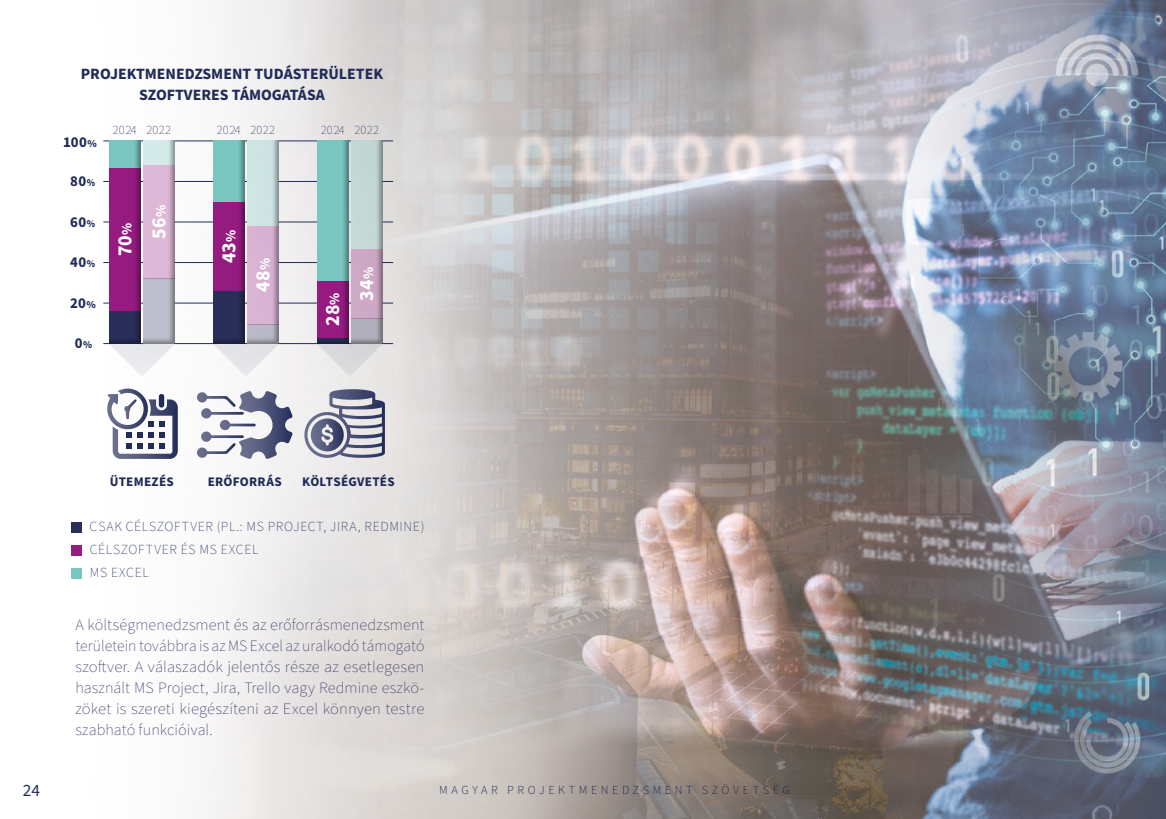
<style>
.page{position:relative;width:1166px;height:819px;background:#fff}
.page>*{position:absolute;margin:0;border:0;box-sizing:border-box;transform-origin:0 0}
.t1{font:700 19.78px "Source Sans Pro";letter-spacing:.005em;color:#fff}
.t2{font:17.32px "Source Sans Pro";color:#212d58}
.t3{font:200 15.75px/21px "Source Sans Pro";letter-spacing:.005em;color:#333663;text-align:justify}
.t4{font:700 15.75px/21px "Source Sans Pro";color:#212d58;text-align:center}
.t5{font:700 14.7px "Source Sans Pro";letter-spacing:.02em;color:#212b59}
.t6{font:200 13.83px/23.1px "Source Sans Pro";letter-spacing:.045em;color:#212b59}
.t7{font:700 13.12px "Source Sans Pro";letter-spacing:.02em;color:#212b59}
.t8{font:300 12.25px "Source Sans Pro";letter-spacing:.29em;color:#212d58}
.t9{font:200 12.25px "Source Sans Pro";letter-spacing:.015em;color:#333663}
.s1{font-size:10.5px}
.s2{font-size:14.17px}
</style>
<div class="page">
<img style="left:71px;top:0;width:1095px;height:819px">
<hr style="left:175px;top:140px;width:38px;height:1px;background:#212d58">
<hr style="left:278px;top:140px;width:39px;height:1px;background:#212d58">
<hr style="left:175px;top:181px;width:38px;height:1px;background:#212d58">
<hr style="left:278px;top:181px;width:39px;height:1px;background:#212d58">
<hr style="left:175px;top:221px;width:38px;height:1px;background:#212d58">
<hr style="left:278px;top:221px;width:39px;height:1px;background:#212d58">
<hr style="left:175px;top:262px;width:38px;height:1px;background:#212d58">
<hr style="left:278px;top:262px;width:39px;height:1px;background:#212d58">
<hr style="left:175px;top:303px;width:38px;height:1px;background:#212d58">
<hr style="left:278px;top:303px;width:39px;height:1px;background:#212d58">
<hr style="left:175px;top:343px;width:38px;height:1px;background:#212d58">
<hr style="left:278px;top:343px;width:39px;height:1px;background:#212d58">
<svg style="left:197px;top:390px;width:96px;height:69px"></svg>
<svg style="left:107px;top:388px;width:71px;height:71px"></svg>
<svg style="left:302px;top:389px;width:83px;height:69px;background:#a3a5b5"></svg>
<svg style="left:103px;top:345px;width:72px;height:32px"></svg>
<svg style="left:213px;top:345px;width:66px;height:32px"></svg>
<svg style="left:317px;top:345px;width:76px;height:32px;background:#e2e1e2"></svg>
<div style="left:71px;top:522px;width:10px;height:10px;background:#292f59"></div>
<div style="left:71px;top:545px;width:10px;height:10px;background:#951c81"></div>
<div style="left:71px;top:568px;width:10px;height:10px;background:#79c6c0"></div>
<div style="left:93px;top:126px;width:63px;height:219px;background:#000;opacity:.35"></div>
<div style="left:197px;top:126px;width:63px;height:219px;background:#000;opacity:.35"></div>
<div style="left:301px;top:126px;width:63px;height:219px;background:#000;opacity:.35"></div>
<div style="left:127px;top:126px;width:63px;height:219px;background:#000;opacity:.35"></div>
<div style="left:231px;top:126px;width:63px;height:219px;background:#000;opacity:.35"></div>
<div style="left:335px;top:126px;width:63px;height:219px;background:#000;opacity:.35"></div>
<p class="t4" style="left:81px;top:63px;width:304px">PROJEKTMENEDZSMENT TUDÁSTERÜLETEK<br>SZOFTVERES TÁMOGATÁSA</p>
<p class="t9" style="left:113px;top:121px;width:60px">2024 2022</p>
<p class="t9" style="left:217px;top:121px;width:60px">2024 2022</p>
<p class="t9" style="left:321px;top:121px;width:60px">2024 2022</p>
<p class="t5" style="left:63px;top:132px;width:35px">100<span class="s1">%</span></p>
<p class="t5" style="left:70px;top:171px;width:27px">80<span class="s1">%</span></p>
<p class="t5" style="left:70px;top:212px;width:27px">60<span class="s1">%</span></p>
<p class="t5" style="left:70px;top:252px;width:27px">40<span class="s1">%</span></p>
<p class="t5" style="left:70px;top:293px;width:27px">20<span class="s1">%</span></p>
<p class="t5" style="left:75px;top:333px;width:19px">0<span class="s1">%</span></p>
<p class="t1" style="left:145px;top:238px;width:35px;rotate:-90deg">56<span class="s2">%</span></p>
<p class="t1" style="left:111px;top:256px;width:35px;rotate:-90deg">70<span class="s2">%</span></p>
<p class="t1" style="left:215px;top:263px;width:35px;rotate:-90deg">43<span class="s2">%</span></p>
<p class="t1" style="left:249px;top:292px;width:35px;rotate:-90deg">48<span class="s2">%</span></p>
<p class="t1" style="left:353px;top:301px;width:35px;rotate:-90deg">34<span class="s2">%</span></p>
<p class="t1" style="left:319px;top:326px;width:35px;rotate:-90deg">28<span class="s2">%</span></p>
<p class="t7" style="left:110px;top:472px;width:66px">ÜTEMEZÉS</p>
<p class="t7" style="left:208px;top:472px;width:76px">ERŐFORRÁS</p>
<p class="t7" style="left:302px;top:472px;width:94px">KÖLTSÉGVETÉS</p>
<p class="t6" style="left:90px;top:515px;width:336px">CSAK CÉLSZOFTVER (PL.: MS PROJECT, JIRA, REDMINE)<br>CÉLSZOFTVER ÉS MS EXCEL<br>MS EXCEL</p>
<p class="t3" style="left:75px;top:615px;width:350px">A költségmenedzsment és az erőforrásmenedzsment területein továbbra is az MS Excel az uralkodó támogató szoftver. A válaszadók jelentős része az esetlegesen használt MS Project, Jira, Trello vagy Redmine eszkö&shy;zöket is szereti kiegészíteni az Excel könnyen testre szabható funkcióival.</p>
<p class="t2" style="left:23px;top:779px;width:19px">24</p>
<p class="t8" style="left:439px;top:781px;width:352px">MAGYAR PROJEKTMENEDZSMENT SZÖVETSÉG</p>
</div>
